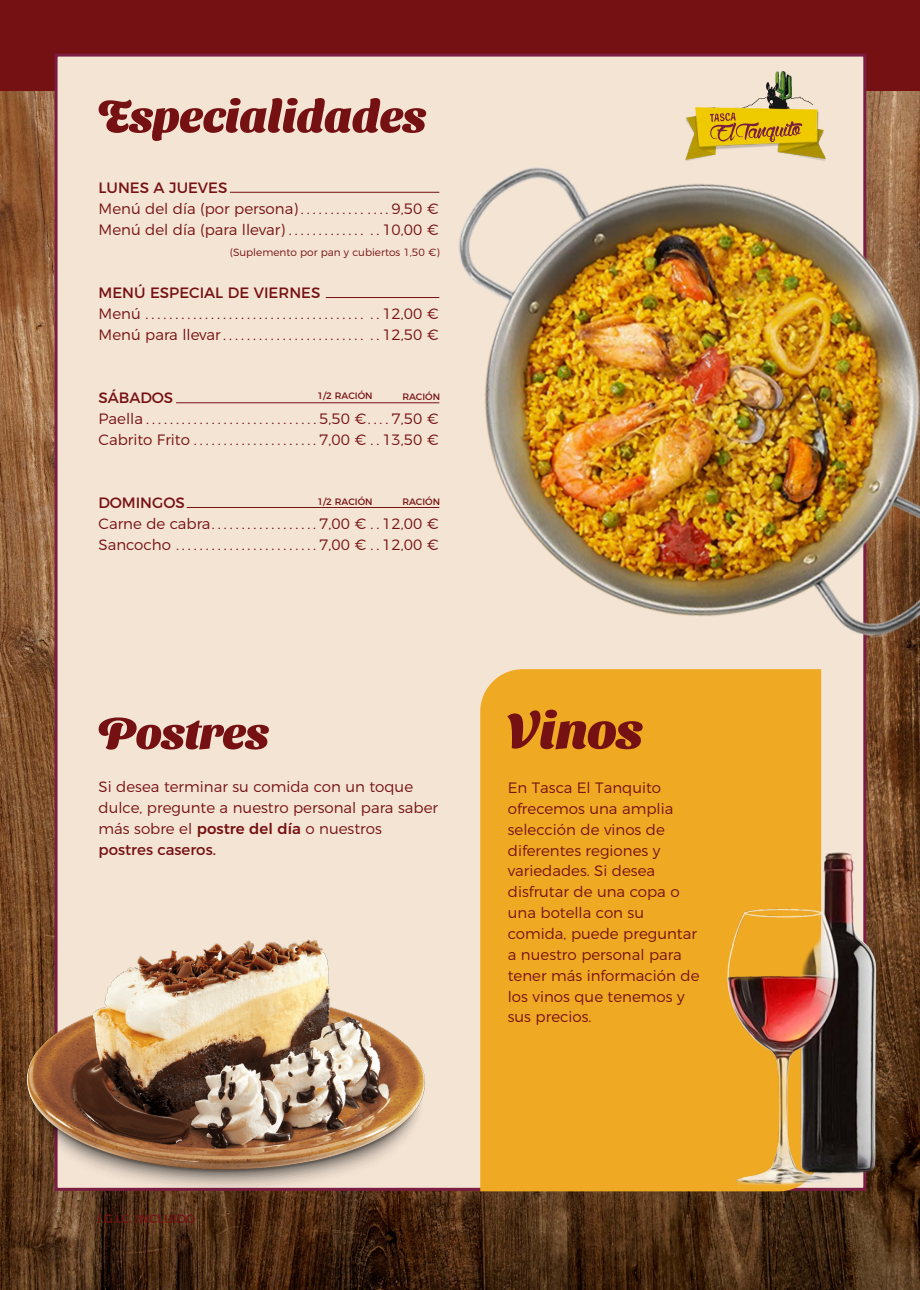
<style>
.page{position:relative;width:920px;height:1290px;background:#fff}
.page>*{position:absolute;margin:0;border:0;box-sizing:border-box;transform-origin:0 0}
.t1{font:300 15px/20.9px "Montserrat";color:#751113}
.t2{font:15px "Montserrat";color:#751113}
.t3{font:12px "Montserrat";color:#751113}
.t4{font:300 10.5px "Montserrat";color:#751113}
.t5{font:9.3px "Montserrat";color:#751113}
.s1{font-weight:500}
.s2{font-weight:400}
</style>
<div class="page">
<img style="left:0;top:91px;width:920px;height:1199px">
<div style="left:0;top:0;width:920px;height:91px;background:#751113"></div>
<div style="left:55px;top:54px;width:811px;height:1137px;background:#f4e4d4;border:3px solid #7b1c43"></div>
<div style="left:480px;top:693px;width:341px;height:498px;background:#efa923"></div>
<svg style="left:99px;top:98px;width:327px;height:43px"></svg>
<hr style="left:230px;top:192px;width:209px;height:1px;background:#751113">
<hr style="left:326px;top:297px;width:113px;height:1px;background:#751113">
<hr style="left:176px;top:402px;width:263px;height:1px;background:#751113">
<hr style="left:187px;top:507px;width:252px;height:1px;background:#751113">
<svg style="left:99px;top:717px;width:170px;height:33px"></svg>
<svg style="left:507px;top:710px;width:136px;height:39px;background:#b25d1a"></svg>
<img style="left:0;top:936px;width:480px;height:254px">
<img style="left:685px;top:843px;width:235px;height:376px">
<img style="left:426px;top:99px;width:494px;height:594px">
<img style="left:776px;top:72px;width:15px;height:10px">
<img style="left:685px;top:107px;width:141px;height:55px">
<svg style="left:710px;top:82px;width:103px;height:60px"></svg>
<p class="t2" style="left:99px;top:179px;width:130px">LUNES A JUEVES</p>
<p class="t1" style="left:99px;top:198px;width:342px">Menú del día (por persona) . . . . . . . . . . . . . . . 9,50 €<br>Menú del día (para llevar) . . . . . . . . . . . . . . . 10,00 €</p>
<p class="t4" style="left:230px;top:246px;width:211px">(Suplemento por pan y cubiertos 1,50 €)</p>
<p class="t2" style="left:99px;top:284px;width:223px">MENÚ ESPECIAL DE VIERNES</p>
<p class="t1" style="left:99px;top:303px;width:342px">Menú ..................................... ..12,00 €<br>Menú para llevar........................ ..12,50 €</p>
<p class="t2" style="left:99px;top:389px;width:76px">SÁBADOS</p>
<p class="t1" style="left:99px;top:408px;width:342px">Paella.............................5,50 €....7,50 €<br>Cabrito Frito.....................7,00 €..13,50 €</p>
<p class="t5" style="left:317px;top:390px;width:57px">1/2 RACIÓN</p>
<p class="t5" style="left:402px;top:390px;width:39px">RACIÓN</p>
<p class="t5" style="left:317px;top:496px;width:57px">1/2 RACIÓN</p>
<p class="t5" style="left:402px;top:496px;width:39px">RACIÓN</p>
<p class="t2" style="left:99px;top:494px;width:88px">DOMINGOS</p>
<p class="t1" style="left:99px;top:513px;width:342px">Carne de cabra..................7,00 €..12,00 €<br>Sancocho ........................7,00 €..12,00 €</p>
<p class="t1" style="left:99px;top:776px;width:341px">Si desea terminar su comida con un toque dulce, pregunte a nuestro personal para saber más sobre el <span class="s1">postre del día</span> o nuestros <span class="s2">postres caseros.</span></p>
<p class="t1" style="left:508px;top:777px;width:193px">En Tasca El Tanquito ofrecemos una amplia selección de vinos de diferentes regiones y variedades. Si desea disfrutar de una copa o una botella con su comida, puede preguntar a nuestro personal para tener más información de los vinos que tenemos y sus precios.</p>
<p class="t3" style="left:97px;top:1211px;width:100px">I.G.I.C. INCLUIDO</p>
</div>
